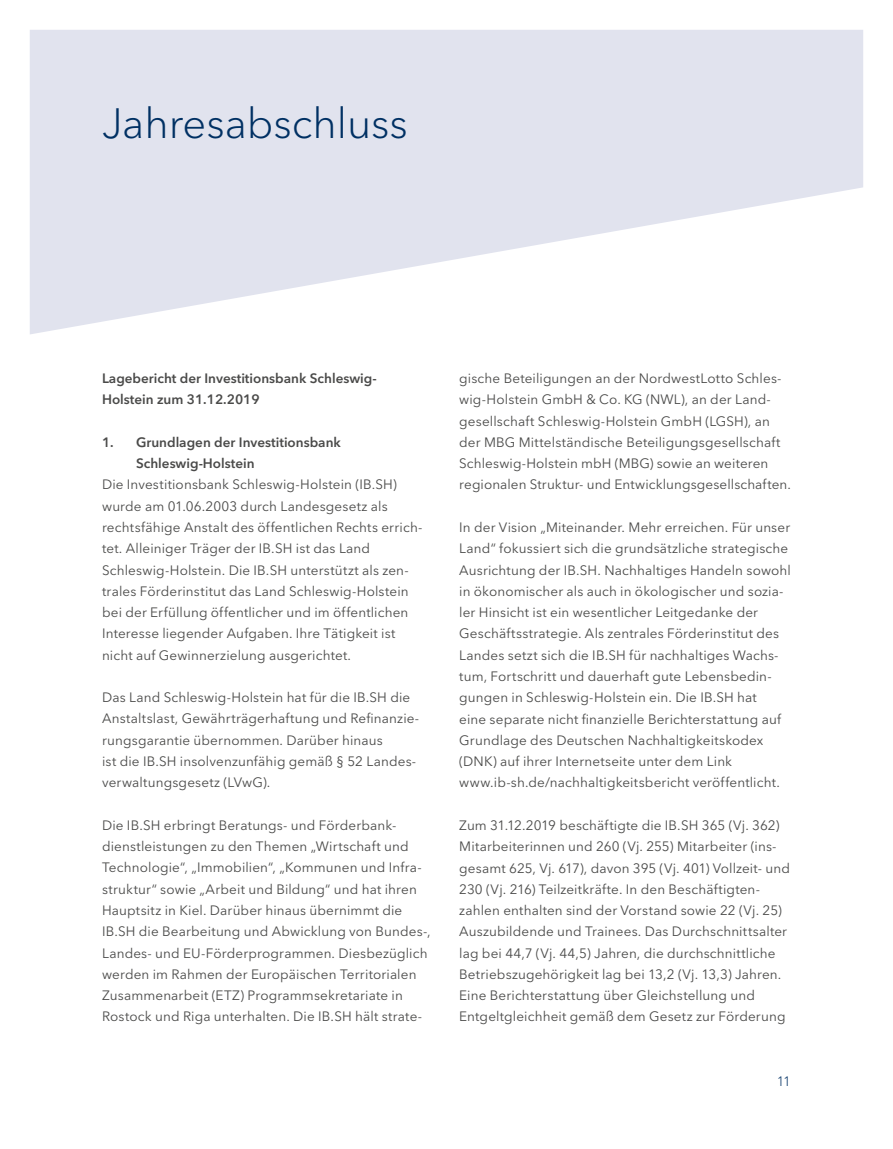
<style>
.page{position:relative;width:893px;height:1149px;background:#fff}
.page>*{position:absolute;margin:0;border:0;box-sizing:border-box;transform-origin:0 0}
.t1{font:300 42px "Avenir Next LT Pro";color:#003063}
.t2{font:13.5px/21.3px "Avenir Next LT Pro";letter-spacing:.01em;color:#4a4a49}
.t3{font:600 13.5px/21.3px "Avenir Next LT Pro";color:#4a4a49}
.t4{font:300 13.5px "Avenir Next LT Pro";color:#003063}
</style>
<div class="page">
<svg style="left:30px;top:30px;width:833px;height:304px;fill:#e1e3ee"></svg>
<h1 class="t1" style="left:102px;top:98px;width:307px">Jahresabschluss</h1>
<p class="t3" style="left:102px;top:367px;width:276px">Lagebericht der Investitionsbank Schleswig-<br>Holstein zum 31.12.2019</p>
<p class="t3" style="left:136px;top:431px;width:206px;text-indent:-34px">1. Grundlagen der Investitionsbank<br>Schleswig-Holstein</p>
<p class="t2" style="left:102px;top:474px;width:322px">Die Investitionsbank Schleswig-Holstein (IB.SH) wurde am 01.06.2003 durch Landesgesetz als rechtsfähige Anstalt des öffentlichen Rechts errich&shy;tet. Alleiniger Träger der IB.SH ist das Land Schleswig-Holstein. Die IB.SH unterstützt als zen&shy;trales Förderinstitut das Land Schleswig-Holstein bei der Erfüllung öffentlicher und im öffentlichen Interesse liegender Aufgaben. Ihre Tätigkeit ist nicht auf Gewinnerzielung ausgerichtet.</p>
<p class="t2" style="left:102px;top:686px;width:319px">Das Land Schleswig-Holstein hat für die IB.SH die Anstaltslast, Gewährträgerhaftung und Refinanzie&shy;rungsgarantie übernommen. Darüber hinaus<br>ist die IB.SH insolvenzunfähig gemäß § 52 Landes&shy;verwaltungsgesetz (LVwG).</p>
<p class="t2" style="left:102px;top:814px;width:330px">Die IB.SH erbringt Beratungs- und Förderbank&shy;dienstleistungen zu den Themen „Wirtschaft und Technologie“, „Immobilien“, „Kommunen und Infra&shy;struktur“ sowie „Arbeit und Bildung“ und hat ihren Hauptsitz in Kiel. Darüber hinaus übernimmt die IB.SH die Bearbeitung und Abwicklung von Bundes-, Landes- und EU-Förderprogrammen. Diesbezüglich werden im Rahmen der Europäischen Territorialen Zusammenarbeit (ETZ) Programmsekretariate in Rostock und Riga unterhalten. Die IB.SH hält strate-</p>
<p class="t2" style="left:459px;top:367px;width:333px">gische Beteiligungen an der NordwestLotto Schles&shy;wig-Holstein GmbH &amp; Co. KG (NWL), an der Land&shy;gesellschaft Schleswig-Holstein GmbH (LGSH), an der MBG Mittelständische Beteiligungsgesellschaft Schleswig-Holstein mbH (MBG) sowie an weiteren regionalen Struktur- und Entwicklungsgesellschaften.</p>
<p class="t2" style="left:459px;top:516px;width:333px">In der Vision „Miteinander. Mehr erreichen. Für unser Land“ fokussiert sich die grundsätzliche strategische Ausrichtung der IB.SH. Nachhaltiges Handeln sowohl in ökonomischer als auch in ökologischer und sozia&shy;ler Hinsicht ist ein wesentlicher Leitgedanke der Geschäftsstrategie. Als zentrales Förderinstitut des Landes setzt sich die IB.SH für nachhaltiges Wachs&shy;tum, Fortschritt und dauerhaft gute Lebensbedin&shy;gungen in Schleswig-Holstein ein. Die IB.SH hat<br>eine separate nicht finanzielle Berichterstattung auf Grundlage des Deutschen Nachhaltigkeitskodex (DNK) auf ihrer Internetseite unter dem Link www.ib-sh.de/nachhaltigkeitsbericht veröffentlicht.</p>
<p class="t2" style="left:459px;top:814px;width:332px">Zum 31.12.2019 beschäftigte die IB.SH 365 (Vj. 362)<br>Mitarbeiterinnen und 260 (Vj. 255) Mitarbeiter (ins&shy;gesamt 625, Vj. 617), davon 395 (Vj. 401) Vollzeit- und 230 (Vj. 216) Teilzeitkräfte. In den Beschäftigten&shy;zahlen enthalten sind der Vorstand sowie 22 (Vj. 25)<br>Auszubildende und Trainees. Das Durchschnittsalter lag bei 44,7 (Vj. 44,5) Jahren, die durchschnittliche Betriebszugehörigkeit lag bei 13,2 (Vj. 13,3) Jahren.<br>Eine Berichterstattung über Gleichstellung und Entgeltgleichheit gemäß dem Gesetz zur Förderung</p>
<p class="t4" style="left:777px;top:1072px;width:16px">11</p>
</div>
